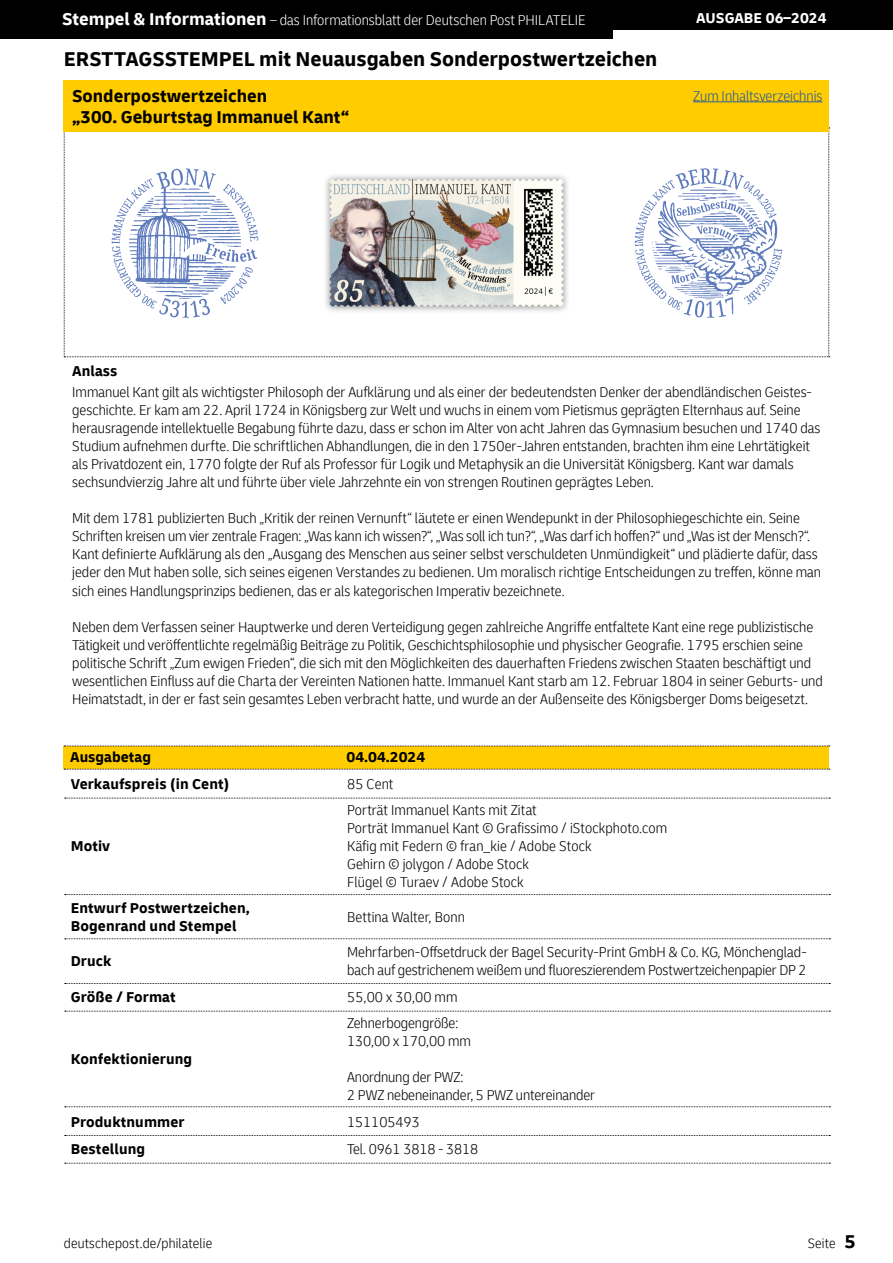
<style>
.page{position:relative;width:893px;height:1263px;background:#fff}
.page>*{position:absolute;margin:0;border:0;box-sizing:border-box;transform-origin:0 0}
.t1{font:700 21px "Delivery";color:#000}
.t2{font:700 18px/21.6px "Delivery";color:#000}
.t3{font:300 condensed 15px/18px "Delivery";color:#000}
.t4{font:700 15px/18px "Delivery";letter-spacing:.01em;color:#000}
.t5{font:300 condensed 15px "Delivery";color:#fff}
.t6{font:300 condensed 15px "Delivery";color:#275b9b}
.t7{font:700 15px "Delivery";color:#fff}
.t8{font:300 condensed 14.25px "Delivery";letter-spacing:.015em;color:#000}
.s1{font-weight:700;font-stretch:normal;font-size:18px}
.s2{font-weight:700;font-stretch:normal;font-size:19.5px}
</style>
<div class="page">
<svg style="left:64px;top:128px;width:766px;height:229px"></svg>
<div style="left:0;top:0;width:893px;height:30px;background:#000"></div>
<div style="left:0;top:0;width:612px;height:38px;background:#000"></div>
<div style="left:64px;top:81px;width:765px;height:51px;background:#fc0"></div>
<div style="left:64px;top:746px;width:765px;height:23px;background:#fc0"></div>
<svg style="left:64px;top:746px;width:766px;height:1px"></svg>
<svg style="left:64px;top:769px;width:766px;height:1px"></svg>
<svg style="left:65px;top:798px;width:765px;height:1px"></svg>
<svg style="left:65px;top:894px;width:765px;height:1px"></svg>
<svg style="left:65px;top:938px;width:765px;height:1px"></svg>
<svg style="left:65px;top:1135px;width:765px;height:1px"></svg>
<svg style="left:65px;top:1163px;width:765px;height:1px"></svg>
<svg style="left:65px;top:983px;width:765px;height:1px"></svg>
<svg style="left:65px;top:1011px;width:765px;height:1px"></svg>
<svg style="left:65px;top:1106px;width:765px;height:1px"></svg>
<img style="left:106px;top:164px;width:158px;height:157px">
<img style="left:630px;top:164px;width:157px;height:157px">
<div style="left:322px;top:172px;width:249px;height:142px;background:#000;opacity:.5"></div>
<img style="left:485px;top:179px;width:74px;height:2px">
<hr style="left:693px;top:101px;width:129px;height:1px;background:#275b9b">
<p class="t5" style="left:62px;top:12px;width:525px"><span class="s1">Stempel &amp; Informationen</span> – das Informationsblatt der Deutschen Post PHILATELIE</p>
<p class="t7" style="left:696px;top:9px;width:132px">AUSGABE 06–2024</p>
<h1 class="t1" style="left:64px;top:46px;width:595px">ERSTTAGSSTEMPEL mit Neuausgaben Sonderpostwertzeichen</h1>
<p class="t2" style="left:72px;top:85px;width:279px">Sonderpostwertzeichen<br>„300. Geburtstag Immanuel Kant“</p>
<p class="t6" style="left:693px;top:87px;width:131px">Zum Inhaltsverzeichnis</p>
<p class="t4" style="left:72px;top:362px;width:47px">Anlass</p>
<p class="t3" style="left:72px;top:383px;width:750px">Immanuel Kant gilt als wichtigster Philosoph der Aufklärung und als einer der bedeutendsten Denker der abendländischen Geistes&shy;geschichte. Er kam am 22. April 1724 in Königsberg zur Welt und wuchs in einem vom Pietismus geprägten Elternhaus auf. Seine herausragende intellektuelle Begabung führte dazu, dass er schon im Alter von acht Jahren das Gymnasium besuchen und 1740 das Studium aufnehmen durfte. Die schriftlichen Abhandlungen, die in den 1750er-Jahren entstanden, brachten ihm eine Lehrtätigkeit als Privatdozent ein, 1770 folgte der Ruf als Professor für Logik und Metaphysik an die Universität Königsberg. Kant war damals sechsundvierzig Jahre alt und führte über viele Jahrzehnte ein von strengen Routinen geprägtes Leben.</p>
<p class="t3" style="left:72px;top:509px;width:750px">Mit dem 1781 publizierten Buch „Kritik der reinen Vernunft“ läutete er einen Wendepunkt in der Philosophiegeschichte ein. Seine Schriften kreisen um vier zentrale Fragen: „Was kann ich wissen?“, „Was soll ich tun?“, „Was darf ich hoffen?“ und „Was ist der Mensch?“.<br>Kant definierte Aufklärung als den „Ausgang des Menschen aus seiner selbst verschuldeten Unmündigkeit“ und plädierte dafür, dass jeder den Mut haben solle, sich seines eigenen Verstandes zu bedienen. Um moralisch richtige Entscheidungen zu treffen, könne man sich eines Handlungsprinzips bedienen, das er als kategorischen Imperativ bezeichnete.</p>
<p class="t3" style="left:72px;top:617px;width:752px">Neben dem Verfassen seiner Hauptwerke und deren Verteidigung gegen zahlreiche Angriffe entfaltete Kant eine rege publizistische Tätigkeit und veröffentlichte regelmäßig Beiträge zu Politik, Geschichtsphilosophie und physischer Geografie. 1795 erschien seine politische Schrift „Zum ewigen Frieden“, die sich mit den Möglichkeiten des dauerhaften Friedens zwischen Staaten beschäftigt und wesentlichen Einfluss auf die Charta der Vereinten Nationen hatte. Immanuel Kant starb am 12. Februar 1804 in seiner Geburts- und Heimatstadt, in der er fast sein gesamtes Leben verbracht hatte, und wurde an der Außenseite des Königsberger Doms beigesetzt.</p>
<p class="t4" style="left:70px;top:748px;width:82px">Ausgabetag</p>
<p class="t4" style="left:347px;top:748px;width:80px">04.04.2024</p>
<p class="t4" style="left:71px;top:775px;width:160px">Verkaufspreis (in Cent)</p>
<p class="t3" style="left:347px;top:775px;width:48px">85 Cent</p>
<p class="t4" style="left:71px;top:837px;width:41px">Motiv</p>
<p class="t3" style="left:347px;top:801px;width:322px">Porträt Immanuel Kants mit Zitat<br>Porträt Immanuel Kant © Grafissimo / iStockphoto.com Käfig mit Federn © fran_kie / Adobe Stock<br>Gehirn © jolygon / Adobe Stock<br>Flügel © Turaev / Adobe Stock</p>
<p class="t4" style="left:71px;top:898px;width:181px">Entwurf Postwertzeichen,<br>Bogenrand und Stempel</p>
<p class="t3" style="left:347px;top:907px;width:119px">Bettina Walter, Bonn</p>
<p class="t4" style="left:71px;top:952px;width:42px">Druck</p>
<p class="t3" style="left:347px;top:943px;width:461px">Mehrfarben-Offsetdruck der Bagel Security-Print GmbH &amp; Co. KG, Mönchenglad&shy;bach auf gestrichenem weißem und fluoreszierendem Postwertzeichenpapier DP 2</p>
<p class="t4" style="left:71px;top:988px;width:107px">Größe / Format</p>
<p class="t3" style="left:347px;top:988px;width:112px">55,00 x 30,00 mm</p>
<p class="t4" style="left:71px;top:1050px;width:123px">Konfektionierung</p>
<p class="t3" style="left:347px;top:1014px;width:125px">Zehnerbogengröße:<br>130,00 x 170,00 mm</p>
<p class="t3" style="left:347px;top:1068px;width:250px">Anordnung der PWZ:<br>2 PWZ nebeneinander, 5 PWZ untereinander</p>
<p class="t4" style="left:71px;top:1113px;width:115px">Produktnummer</p>
<p class="t3" style="left:347px;top:1113px;width:74px">151105493</p>
<p class="t4" style="left:71px;top:1140px;width:76px">Bestellung</p>
<p class="t3" style="left:347px;top:1140px;width:133px">Tel. 0961 3818 - 3818</p>
<p class="t8" style="left:64px;top:1235px;width:150px">deutschepost.de/philatelie</p>
<p class="t8" style="left:808px;top:1235px;width:50px">Seite <span class="s2">5</span></p>
</div>
